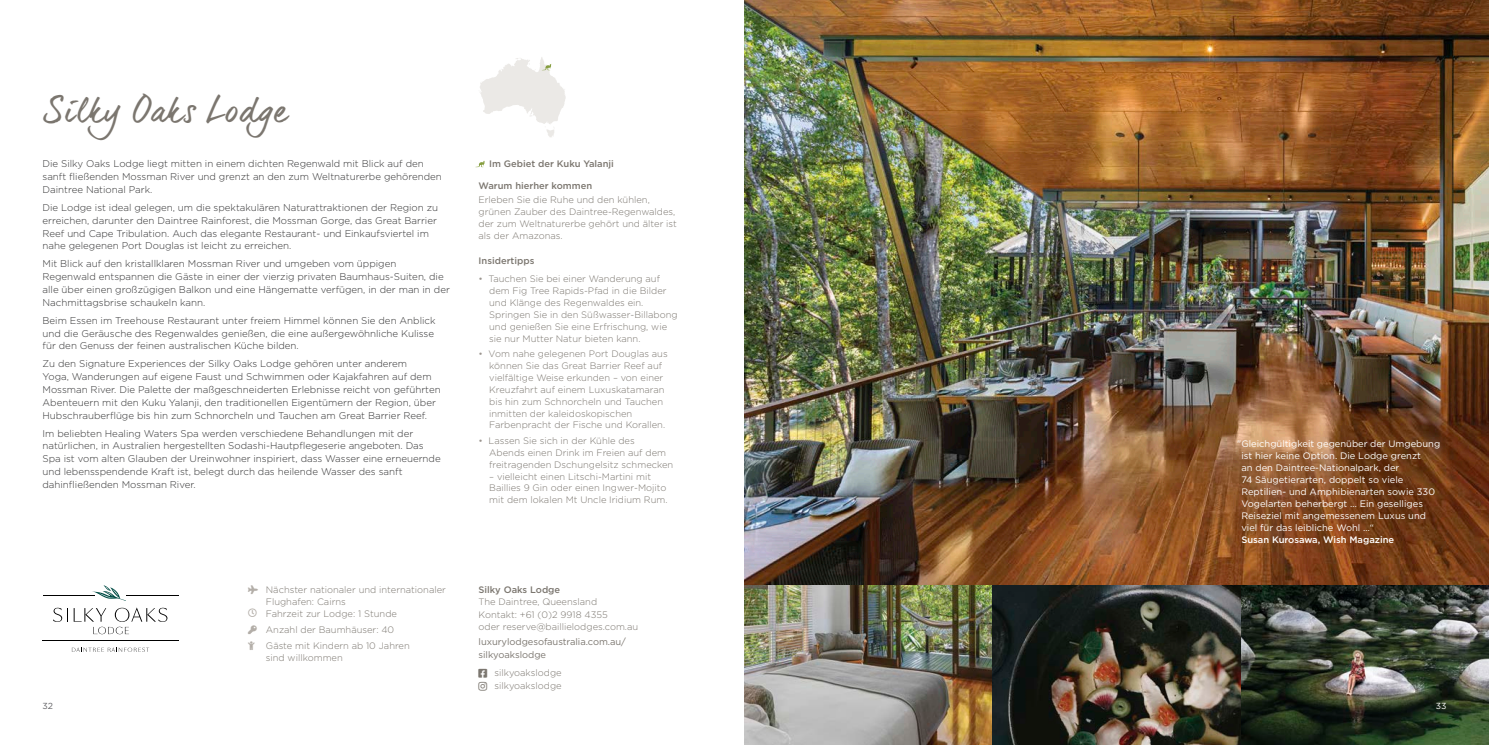
<style>
.page{position:relative;width:1489px;height:745px;background:#fff}
.page>*{position:absolute;margin:0;border:0;box-sizing:border-box;transform-origin:0 0}
.t1{font:32.5px "dear Joe 6";letter-spacing:-.02em;color:#7b766f}
.t2{font:300 9.75px/12.8px "Gotham";color:#333334}
.t3{font:300 9.38px/11.9px "Gotham";color:#7b766f}
.t4{font:9.38px/11.9px "Gotham";color:#fff}
.t5{font:500 9.38px "Gotham";color:#7b766f}
.t6{font:9.38px/12.5px "Gotham";letter-spacing:-.005em;color:#7b766f}
.t7{font:500 9.38px "Gotham";color:#fff}
.t8{font:8.75px "Gotham";color:#636366}
.t9{font:8.75px "Gotham";color:#fff}
.s1{color:#9b958f}
</style>
<div class="page">
<img style="left:744px;top:0;width:744px;height:744px">
<svg style="left:480px;top:57px;width:86px;height:80px"></svg>
<hr style="left:126px;top:595px;width:53px;height:1px;background:#000">
<hr style="left:43px;top:595px;width:51px;height:1px;background:#000">
<svg style="left:72px;top:647px;width:77px;height:4px"></svg>
<svg style="left:53px;top:607px;width:15px;height:14px"></svg>
<hr style="left:43px;top:640px;width:136px;height:1px;background:#000">
<svg style="left:92px;top:585px;width:32px;height:15px"></svg>
<svg style="left:74px;top:607px;width:93px;height:26px"></svg>
<svg style="left:475px;top:161px;width:9px;height:6px"></svg>
<h1 class="t1" style="left:43px;top:90px;width:246px">Silky Oaks Lodge</h1>
<p class="t2" style="left:43px;top:157px;width:401px">Die Silky Oaks Lodge liegt mitten in einem dichten Regenwald mit Blick auf den sanft fließenden Mossman River und grenzt an den zum Weltnaturerbe gehörenden<br>Daintree National Park.</p>
<p class="t2" style="left:43px;top:201px;width:397px">Die Lodge ist ideal gelegen, um die spektakulären Naturattraktionen der Region zu erreichen, darunter den Daintree Rainforest, die Mossman Gorge, das Great Barrier Reef und Cape Tribulation. Auch das elegante Restaurant- und Einkaufsviertel im nahe gelegenen Port Douglas ist leicht zu erreichen.</p>
<p class="t2" style="left:43px;top:257px;width:409px">Mit Blick auf den kristallklaren Mossman River und umgeben vom üppigen Regenwald entspannen die Gäste in einer der vierzig privaten Baumhaus-Suiten, die alle über einen großzügigen Balkon und eine Hängematte verfügen, in der man in der Nachmittagsbrise schaukeln kann.</p>
<p class="t2" style="left:43px;top:313px;width:394px">Beim Essen im Treehouse Restaurant unter freiem Himmel können Sie den Anblick und die Geräusche des Regenwaldes genießen, die eine außergewöhnliche Kulisse für den Genuss der feinen australischen Küche bilden.</p>
<p class="t2" style="left:43px;top:357px;width:399px">Zu den Signature Experiences der Silky Oaks Lodge gehören unter anderem<br>Yoga, Wanderungen auf eigene Faust und Schwimmen oder Kajakfahren auf dem Mossman River. Die Palette der maßgeschneiderten Erlebnisse reicht von geführten Abenteuern mit den Kuku Yalanji, den traditionellen Eigentümern der Region, über Hubschrauberflüge bis hin zum Schnorcheln und Tauchen am Great Barrier Reef.</p>
<p class="t2" style="left:43px;top:426px;width:399px">Im beliebten Healing Waters Spa werden verschiedene Behandlungen mit der natürlichen, in Australien hergestellten Sodashi-Hautpflegeserie angeboten. Das Spa ist vom alten Glauben der Ureinwohner inspiriert, dass Wasser eine erneuernde und lebensspendende Kraft ist, belegt durch das heilende Wasser des sanft dahinfließenden Mossman River.</p>
<p class="t5" style="left:489px;top:157px;width:126px">Im Gebiet der Kuku Yalanji</p>
<p class="t5" style="left:478px;top:179px;width:115px">Warum hierher kommen</p>
<p class="t3" style="left:478px;top:194px;width:200px">Erleben Sie die Ruhe und den kühlen, grünen Zauber des Daintree-Regenwaldes, der zum Weltnaturerbe gehört und älter ist als der Amazonas.</p>
<p class="t5" style="left:478px;top:254px;width:57px">Insidertipps</p>
<p class="t3" style="left:489px;top:272px;width:190px;text-indent:-11px"><span class="s1">•</span> Tauchen Sie bei einer Wanderung auf dem Fig Tree Rapids-Pfad in die Bilder und Klänge des Regenwaldes ein.<br>Springen Sie in den Süßwasser-Billabong und genießen Sie eine Erfrischung, wie sie nur Mutter Natur bieten kann.</p>
<p class="t3" style="left:489px;top:347px;width:180px;text-indent:-11px"><span class="s1">•</span> Vom nahe gelegenen Port Douglas aus können Sie das Great Barrier Reef auf vielfältige Weise erkunden – von einer Kreuzfahrt auf einem Luxuskatamaran bis hin zum Schnorcheln und Tauchen inmitten der kaleidoskopischen Farbenpracht der Fische und Korallen.</p>
<p class="t3" style="left:489px;top:434px;width:186px;text-indent:-11px"><span class="s1">•</span> Lassen Sie sich in der Kühle des<br>Abends einen Drink im Freien auf dem freitragenden Dschungelsitz schmecken</p>
<p class="t3" style="left:489px;top:469px;width:180px">– vielleicht einen Litschi-Martini mit<br>Baillies 9 Gin oder einen Ingwer-Mojito mit dem lokalen Mt Uncle Iridium Rum.</p>
<p class="t3" style="left:266px;top:583px;width:182px">Nächster nationaler und internationaler<br>Flughafen: Cairns<br>Fahrzeit zur Lodge: 1 Stunde</p>
<p class="t3" style="left:266px;top:621px;width:145px;line-height:16.1px">Anzahl der Baumhäuser: 40<br>Gäste mit Kindern ab 10 Jahren</p>
<p class="t3" style="left:266px;top:651px;width:78px">sind willkommen</p>
<p class="t5" style="left:478px;top:583px;width:83px">Silky Oaks Lodge</p>
<p class="t3" style="left:478px;top:595px;width:161px;line-height:12.5px">The Daintree, Queensland<br>Kontakt: +61 (0)2 9918 4355<br>oder reserve@baillielodges.com.au</p>
<p class="t6" style="left:478px;top:635px;width:149px">luxurylodgesofaustralia.com.au/ silkyoakslodge</p>
<p class="t3" style="left:494px;top:666px;width:69px;line-height:12.5px">silkyoakslodge silkyoakslodge</p>
<p class="t4" style="left:1241px;top:437px;width:200px;text-indent:-4px">"Gleichgültigkeit gegenüber der Umgebung ist hier keine Option. Die Lodge grenzt<br>an den Daintree-Nationalpark, der<br>74 Säugetierarten, doppelt so viele Reptilien- und Amphibienarten sowie 330<br>Vogelarten beherbergt … Ein geselliges Reiseziel mit angemessenem Luxus und viel für das leibliche Wohl …“</p>
<p class="t7" style="left:1241px;top:532px;width:154px">Susan Kurosawa, Wish Magazine</p>
<p class="t8" style="left:43px;top:700px;width:12px">32</p>
<p class="t9" style="left:1435px;top:700px;width:12px">33</p>
</div>
